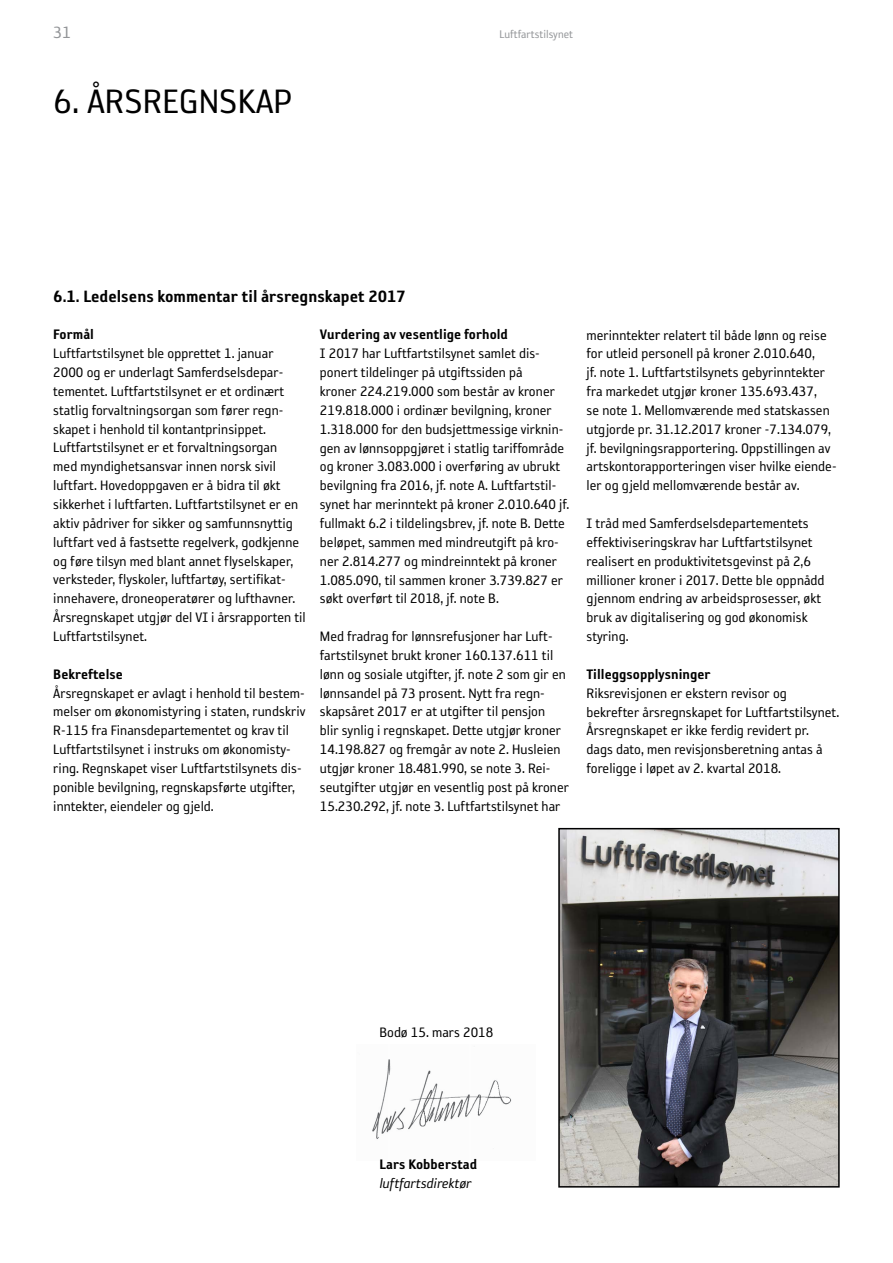
<style>
.page{position:relative;width:893px;height:1263px;background:#fff}
.page>*{position:absolute;margin:0;border:0;box-sizing:border-box;transform-origin:0 0}
.t1{font:39px "Reykjavik One OT A Gauge";color:#000}
.t2{font:18.75px "Reykjavik One OT C Gauge";color:#000}
.t3{font:18.75px "Reykjavik One OT A Gauge";color:#939598}
.t4{font:15.75px/18.9px "Reykjavik One OT A Gauge";color:#000}
.t5{font:15.75px "Reykjavik One OT C Gauge";color:#000}
.t6{font:italic 15.75px "Reykjavik One OT A Gauge";color:#000}
.t7{font:12.75px "Reykjavik One OT A Gauge";color:#939598}
</style>
<div class="page">
<img style="left:372px;top:1059px;width:140px;height:80px">
<img style="left:412px;top:1081px;width:98px;height:48px">
<img style="left:561px;top:831px;width:276px;height:353px">
<div style="left:558px;top:828px;width:282px;height:359px;border:2px solid #000001"></div>
<p class="t3" style="left:53px;top:23px;width:19px">31</p>
<p class="t7" style="left:499px;top:27px;width:75px">Luftfartstilsynet</p>
<h1 class="t1" style="left:53px;top:82px;width:241px">6. ÅRSREGNSKAP</h1>
<p class="t2" style="left:53px;top:286px;width:354px">6.1. Ledelsens kommentar til årsregnskapet 2017</p>
<p class="t5" style="left:53px;top:326px;width:42px">Formål</p>
<p class="t4" style="left:53px;top:344px;width:254px">Luftfartstilsynet ble opprettet 1. januar 2000 og er underlagt Samferdselsdepar&shy;tementet. Luftfartstilsynet er et ordinært statlig forvaltningsorgan som fører regn&shy;skapet i henhold til kontantprinsippet.<br>Luftfartstilsynet er et forvaltningsorgan<br>med myndighetsansvar innen norsk sivil luftfart. Hovedoppgaven er å bidra til økt sikkerhet i luftfarten. Luftfartstilsynet er en aktiv pådriver for sikker og samfunnsnyttig luftfart ved å fastsette regelverk, godkjenne og føre tilsyn med blant annet flyselskaper, verksteder, flyskoler, luftfartøy, sertifikat&shy;innehavere, droneoperatører og lufthavner.<br>Årsregnskapet utgjør del VI i årsrapporten til Luftfartstilsynet.</p>
<p class="t5" style="left:53px;top:666px;width:71px">Bekreftelse</p>
<p class="t4" style="left:53px;top:683px;width:254px">Årsregnskapet er avlagt i henhold til bestem&shy;melser om økonomistyring i staten, rundskriv R-115 fra Finansdepartementet og krav til Luftfartstilsynet i instruks om økonomisty&shy;ring. Regnskapet viser Luftfartstilsynets dis&shy;ponible bevilgning, regnskapsførte utgifter, inntekter, eiendeler og gjeld.</p>
<p class="t5" style="left:320px;top:326px;width:190px">Vurdering av vesentlige forhold</p>
<p class="t4" style="left:320px;top:344px;width:251px">I 2017 har Luftfartstilsynet samlet dis&shy;ponert tildelinger på utgiftssiden på<br>kroner 224.219.000 som består av kroner 219.818.000 i ordinær bevilgning, kroner 1.318.000 for den budsjettmessige virknin&shy;gen av lønnsoppgjøret i statlig tariffområde og kroner 3.083.000 i overføring av ubrukt bevilgning fra 2016, jf. note A. Luftfartstil&shy;synet har merinntekt på kroner 2.010.640 jf. fullmakt 6.2 i tildelingsbrev, jf. note B. Dette beløpet, sammen med mindreutgift på kro&shy;ner 2.814.277 og mindreinntekt på kroner 1.085.090, til sammen kroner 3.739.827 er søkt overført til 2018, jf. note B.</p>
<p class="t4" style="left:320px;top:627px;width:251px">Med fradrag for lønnsrefusjoner har Luft&shy;fartstilsynet brukt kroner 160.137.611 til lønn og sosiale utgifter, jf. note 2 som gir en lønnsandel på 73 prosent. Nytt fra regn&shy;skapsåret 2017 er at utgifter til pensjon<br>blir synlig i regnskapet. Dette utgjør kroner 14.198.827 og fremgår av note 2. Husleien utgjør kroner 18.481.990, se note 3. Rei&shy;seutgifter utgjør en vesentlig post på kroner 15.230.292, jf. note 3. Luftfartstilsynet har</p>
<p class="t4" style="left:587px;top:325px;width:252px">merinntekter relatert til både lønn og reise for utleid personell på kroner 2.010.640,<br>jf. note 1. Luftfartstilsynets gebyrinntekter fra markedet utgjør kroner 135.693.437,<br>se note 1. Mellomværende med statskassen utgjorde pr. 31.12.2017 kroner -7.134.079, jf. bevilgningsrapportering. Oppstillingen av artskontorapporteringen viser hvilke eiende&shy;ler og gjeld mellomværende består av.</p>
<p class="t4" style="left:587px;top:514px;width:240px">I tråd med Samferdselsdepartementets effektiviseringskrav har Luftfartstilsynet realisert en produktivitetsgevinst på 2,6 millioner kroner i 2017. Dette ble oppnådd gjennom endring av arbeidsprosesser, økt bruk av digitalisering og god økonomisk styring.</p>
<p class="t5" style="left:587px;top:666px;width:126px">Tilleggsopplysninger</p>
<p class="t4" style="left:587px;top:684px;width:254px">Riksrevisjonen er ekstern revisor og bekrefter årsregnskapet for Luftfartstilsynet.<br>Årsregnskapet er ikke ferdig revidert pr. dags dato, men revisjonsberetning antas å foreligge i løpet av 2. kvartal 2018.</p>
<p class="t4" style="left:379px;top:1023px;width:116px">Bodø 15. mars 2018</p>
<p class="t5" style="left:379px;top:1156px;width:99px">Lars Kobberstad</p>
<p class="t6" style="left:379px;top:1175px;width:94px">luftfartsdirektør</p>
</div>
